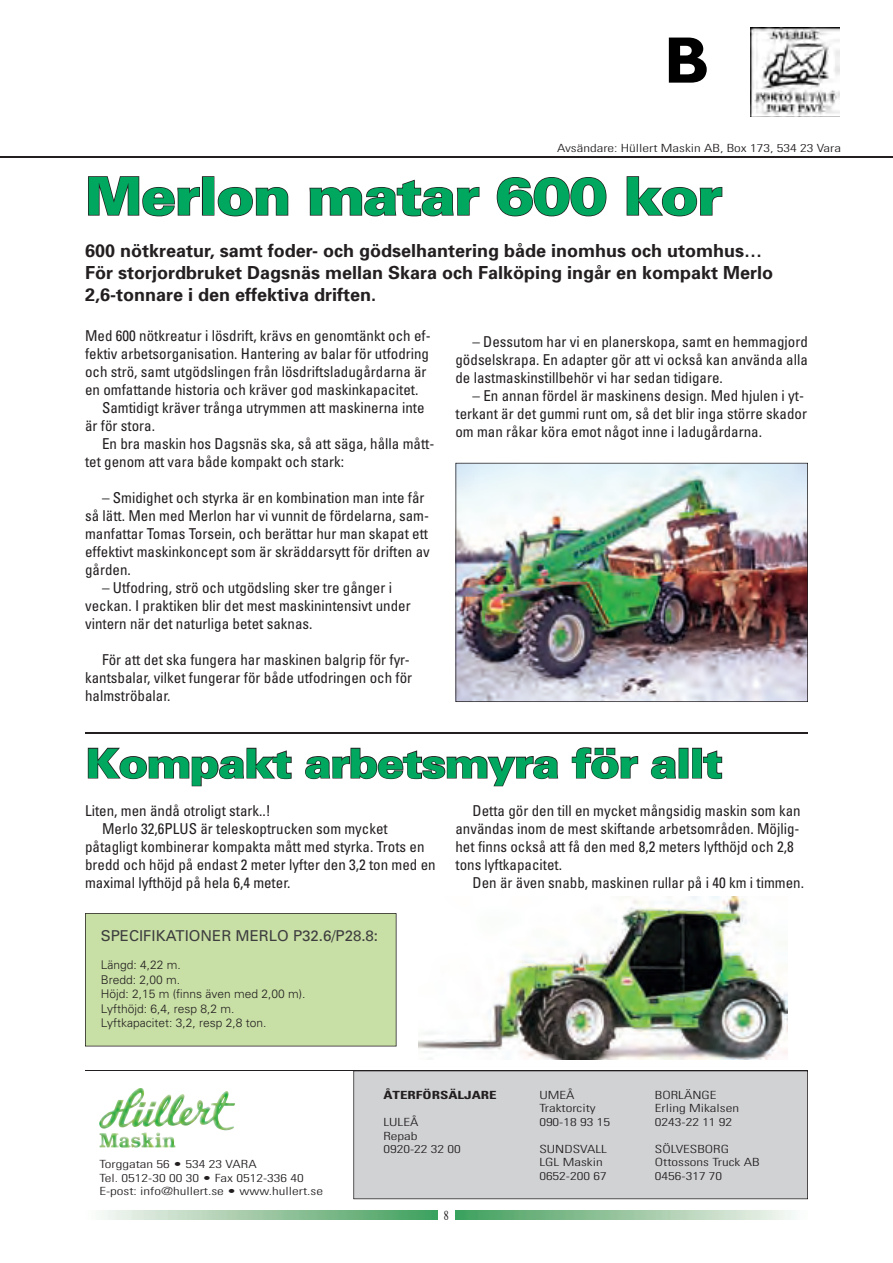
<style>
.page{position:relative;width:893px;height:1263px;background:#fff}
.page>*{position:absolute;margin:0;border:0;box-sizing:border-box;transform-origin:0 0}
.t1{font:900 52.5px "Univers";letter-spacing:-.03em;color:#00a75e;scale:1.1 1}
.t2{font:900 40.5px "Univers";letter-spacing:-.03em;color:#00a75e;scale:1.1 1}
.t3{font:700 18px/21.6px "Univers";color:#231f20}
.t4{font:condensed 15px/18px "Univers";color:#231f20}
.t5{font:15px "Univers";color:#3e3e3f}
.t6{font:13.5px "Times";color:#231f20;scale:.75 1}
.t7{font:300 12px/14.4px "Univers";color:#231f20}
.t8{font:300 condensed 11.25px/13.5px "Univers";color:#231f20;scale:1.33 1}
.t9{font:700 condensed 11.25px "Univers";color:#231f20;scale:1.33 1}
</style>
<div class="page">
<img style="left:455px;top:1211px;width:341px;height:9px">
<img style="left:101px;top:1211px;width:336px;height:9px">
<img style="left:418px;top:896px;width:369px;height:164px">
<div style="left:85px;top:913px;width:311px;height:133px;background:#c8dfa5"></div>
<hr style="left:85px;top:913px;width:1px;height:133px;background:#231f20">
<hr style="left:85px;top:1046px;width:311px;height:1px;background:#231f20">
<hr style="left:396px;top:913px;width:1px;height:133px;background:#231f20">
<hr style="left:85px;top:913px;width:311px;height:1px;background:#231f20">
<div style="left:354px;top:1071px;width:453px;height:128px;background:#d1d2d4"></div>
<hr style="left:353px;top:1071px;width:1px;height:128px;background:#231f20">
<hr style="left:354px;top:1198px;width:453px;height:1px;background:#231f20">
<hr style="left:807px;top:1071px;width:1px;height:128px;background:#231f20">
<hr style="left:0;top:156px;width:893px;height:2px;background:#231f20">
<svg style="left:87px;top:747px;width:205px;height:40px"></svg>
<svg style="left:306px;top:747px;width:253px;height:40px"></svg>
<svg style="left:571px;top:747px;width:68px;height:33px"></svg>
<svg style="left:652px;top:756px;width:24px;height:24px"></svg>
<div style="left:679px;top:748px;width:9px;height:30px;border:2px solid #231f20"></div>
<div style="left:692px;top:748px;width:10px;height:30px;border:2px solid #231f20"></div>
<svg style="left:702px;top:749px;width:21px;height:31px"></svg>
<hr style="left:85px;top:732px;width:723px;height:2px;background:#231f20">
<svg style="left:88px;top:176px;width:112px;height:41px"></svg>
<div style="left:202px;top:176px;width:12px;height:40px;border:2px solid #231f20"></div>
<svg style="left:217px;top:187px;width:72px;height:30px"></svg>
<svg style="left:309px;top:179px;width:171px;height:38px"></svg>
<svg style="left:496px;top:177px;width:111px;height:40px"></svg>
<svg style="left:626px;top:176px;width:97px;height:41px"></svg>
<img style="left:456px;top:464px;width:351px;height:237px">
<hr style="left:455px;top:463px;width:1px;height:239px;background:#231f20">
<hr style="left:456px;top:701px;width:351px;height:1px;background:#231f20">
<hr style="left:807px;top:463px;width:1px;height:239px;background:#231f20">
<hr style="left:456px;top:463px;width:351px;height:1px;background:#231f20">
<img style="left:750px;top:28px;width:90px;height:89px">
<svg style="left:669px;top:38px;width:38px;height:45px"></svg>
<img style="left:202px;top:1091px;width:30px;height:30px">
<hr style="left:85px;top:1070px;width:723px;height:1px;background:#231f20">
<p class="t8" style="left:557px;top:141px;width:215px">Avsändare: Hüllert Maskin AB, Box 173, 534 23 Vara</p>
<h1 class="t1" style="left:85px;top:164px;width:581px">Merlon matar 600 kor</h1>
<p class="t3" style="left:85px;top:240px;width:690px">600 nötkreatur, samt foder- och gödselhantering både inomhus och utomhus…<br>För storjordbruket Dagsnäs mellan Skara och Falköping ingår en kompakt Merlo<br>2,6-tonnare i den effektiva driften.</p>
<p class="t4" style="left:455px;top:332px;width:354px;text-align:justify;text-indent:17px">– Dessutom har vi en planerskopa, samt en hemmagjord gödselskrapa. En adapter gör att vi också kan använda alla de lastmaskinstillbehör vi har sedan tidigare.</p>
<p class="t4" style="left:455px;top:386px;width:353px;text-indent:17px">– En annan fördel är maskinens design. Med hjulen i yt&shy;terkant är det gummi runt om, så det blir inga större skador om man råkar köra emot något inne i ladugårdarna.</p>
<p class="t4" style="left:85px;top:326px;width:347px">Med 600 nötkreatur i lösdrift, krävs en genomtänkt och ef-</p>
<p class="t4" style="left:85px;top:344px;width:346px">fektiv arbetsorganisation. Hantering av balar för utfodring</p>
<p class="t4" style="left:85px;top:362px;width:343px">och strö, samt utgödslingen från lösdriftsladugårdarna är</p>
<p class="t4" style="left:85px;top:380px;width:335px">en omfattande historia och kräver god maskinkapacitet.</p>
<p class="t4" style="left:102px;top:398px;width:324px">Samtidigt kräver trånga utrymmen att maskinerna inte</p>
<p class="t4" style="left:85px;top:416px;width:71px">är för stora.</p>
<p class="t4" style="left:102px;top:434px;width:334px">En bra maskin hos Dagsnäs ska, så att säga, hålla mått-</p>
<p class="t4" style="left:85px;top:452px;width:261px">tet genom att vara både kompakt och stark:</p>
<p class="t4" style="left:85px;top:488px;width:346px;text-indent:17px">– Smidighet och styrka är en kombination man inte får så lätt. Men med Merlon har vi vunnit de fördelarna, sam&shy;manfattar Tomas Torsein, och berättar hur man skapat ett effektivt maskinkoncept som är skräddarsytt för driften av gården.</p>
<p class="t4" style="left:85px;top:578px;width:327px;text-indent:17px">– Utfodring, strö och utgödsling sker tre gånger i veckan. I praktiken blir det mest maskinintensivt under vintern när det naturliga betet saknas.</p>
<p class="t4" style="left:85px;top:650px;width:329px;text-indent:17px">För att det ska fungera har maskinen balgrip för fyr&shy;kantsbalar, vilket fungerar för både utfodringen och för halmströbalar.</p>
<h2 class="t2" style="left:85px;top:738px;width:581px">Kompakt arbetsmyra för allt</h2>
<p class="t4" style="left:455px;top:801px;width:347px;text-indent:17px">Detta gör den till en mycket mångsidig maskin som kan användas inom de mest skiftande arbetsområden. Möjlig&shy;het finns också att få den med 8,2 meters lyfthöjd och 2,8 tons lyftkapacitet.</p>
<p class="t4" style="left:472px;top:873px;width:333px">Den är även snabb, maskinen rullar på i 40 km i timmen.</p>
<p class="t4" style="left:85px;top:801px;width:187px">Liten, men ändå otroligt stark..!</p>
<p class="t4" style="left:102px;top:819px;width:287px">Merlo 32,6PLUS är teleskoptrucken som mycket</p>
<p class="t4" style="left:85px;top:837px;width:341px">påtagligt kombinerar kompakta mått med styrka. Trots en</p>
<p class="t4" style="left:85px;top:855px;width:352px">bredd och höjd på endast 2 meter lyfter den 3,2 ton med en</p>
<p class="t4" style="left:85px;top:873px;width:207px">maximal lyfthöjd på hela 6,4 meter.</p>
<p class="t5" style="left:101px;top:926px;width:279px">SPECIFIKATIONER MERLO P32.6/P28.8:</p>
<p class="t7" style="left:101px;top:957px;width:206px">Längd: 4,22 m.<br>Bredd: 2,00 m.<br>Höjd: 2,15 m (finns även med 2,00 m).<br>Lyfthöjd: 6,4, resp 8,2 m.<br>Lyftkapacitet: 3,2, resp 2,8 ton.</p>
<p class="t8" style="left:99px;top:1157px;width:170px">Torggatan 56 • 534 23 VARA<br>Tel. 0512-30 00 30 • Fax 0512-336 40<br>E-post: info@hullert.se • www.hullert.se</p>
<p class="t9" style="left:383px;top:1088px;width:87px">ÅTERFÖRSÄLJARE</p>
<p class="t8" style="left:383px;top:1115px;width:60px">LULEÅ<br>Repab<br>0920-22 32 00</p>
<p class="t6" style="left:444px;top:1207px;width:8px">8</p>
<p class="t8" style="left:539px;top:1088px;width:55px">UMEÅ<br>Traktorcity<br>090-18 93 15</p>
<p class="t8" style="left:539px;top:1142px;width:52px">SUNDSVALL<br>LGL Maskin<br>0652-200 67</p>
<p class="t8" style="left:655px;top:1088px;width:65px">BORLÄNGE<br>Erling Mikalsen<br>0243-22 11 92</p>
<p class="t8" style="left:655px;top:1142px;width:80px">SÖLVESBORG<br>Ottossons Truck AB<br>0456-317 70</p>
</div>
